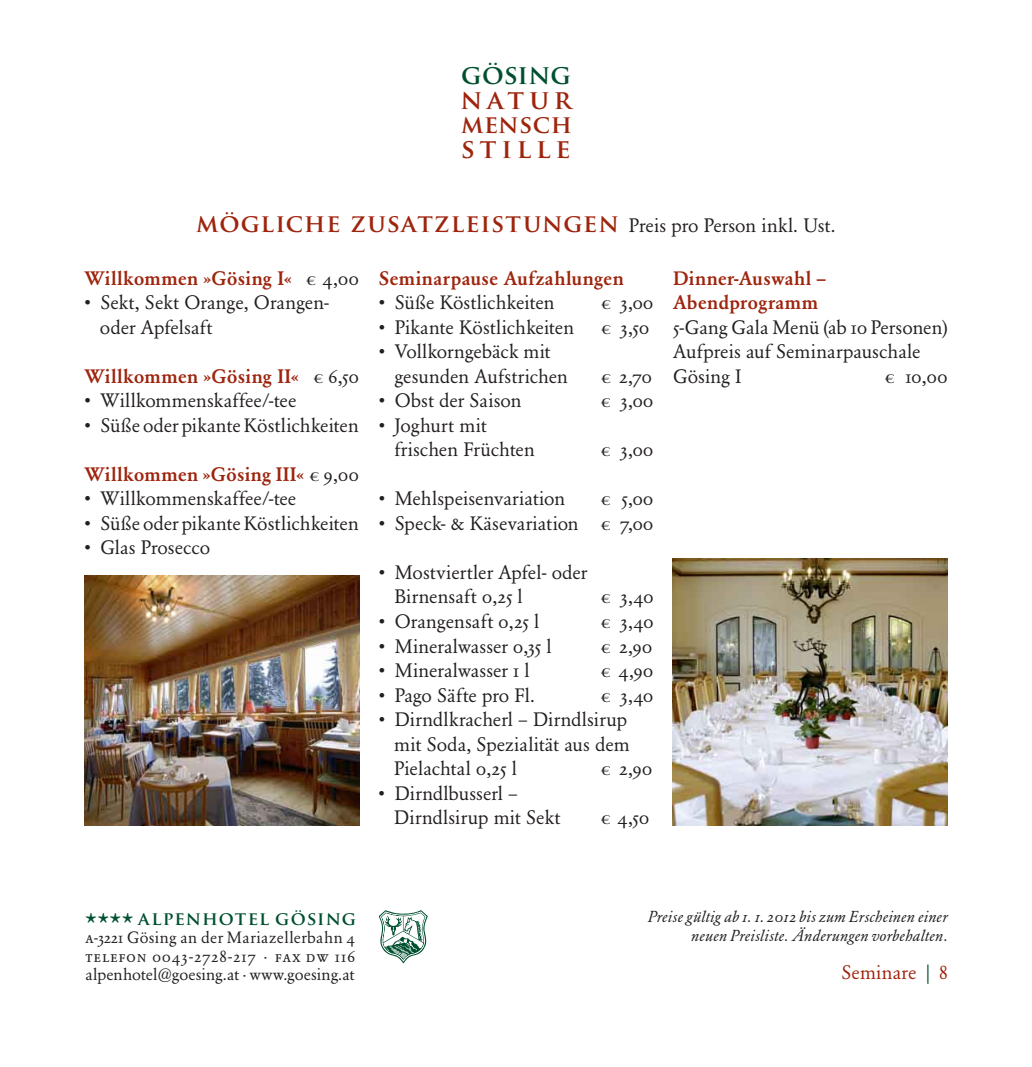
<style>
.page{position:relative;width:1032px;height:1067px;background:#fff}
.page>*{position:absolute;margin:0;border:0;box-sizing:border-box;transform-origin:0 0}
.t1{font:700 26.25px "Trajan Pro";letter-spacing:.185em;color:#9e240d}
.t2{font:700 26.25px "Trajan Pro";letter-spacing:-.01em;color:#00502f}
.t3{font:700 24.5px "Trajan Pro";letter-spacing:.03em;color:#9e240d}
.t4{font:19.25px/24.5px "Garamond BE";color:#231f20}
.t5{font:500 19.25px/24.5px "Garamond BE";letter-spacing:.01em;color:#9e240d}
.t6{font:19.25px "Garamond BE";letter-spacing:.005em;color:#9e240d}
.t7{font:700 18.2px "Trajan Pro";letter-spacing:.055em;color:#00502f}
.t8{font:16.45px "Garamond BE";letter-spacing:.005em;color:#231f20}
.t9{font:16.45px "Garamond BE Regular SC";letter-spacing:.075em;color:#231f20}
.t10{font:16.28px "Garamond BE";letter-spacing:.025em;color:#231f20}
.t11{font:15.75px/19.2px "Garamond BE Italic Os F";letter-spacing:.025em;color:#231f20;text-align:right}
.s1{font-family:"Garamond BE";font-weight:400;font-size:19.25px;color:#231f20}
.s2{font-weight:400;color:#231f20}
.s3{font-family:"V Dijck DF Piccolo Antiqua";font-weight:400}
.s4{font-family:"Garamond BE Regular SC"}
.s5{color:#00502f}
</style>
<div class="page">
<img style="left:384px;top:915px;width:14px;height:20px">
<img style="left:673px;top:558px;width:274px;height:267px">
<img style="left:84px;top:576px;width:275px;height:249px">
<h1 class="t2" style="left:461px;top:58px;width:111px">GÖSING</h1>
<h1 class="t1" style="left:460px;top:83px;width:113px">NATUR</h1>
<p class="t3" style="left:461px;top:109px;width:112px">MENSCH</p>
<h1 class="t1" style="left:461px;top:132px;width:111px">STILLE</h1>
<p class="t3" style="left:196px;top:208px;width:641px">MÖGLICHE ZUSATZLEISTUNGEN <span class="s1">Preis pro Person inkl. Ust.</span></p>
<p class="t5" style="left:84px;top:266px;width:276px">Willkommen »Gösing I« <span class="s2">€ 4,00</span></p>
<p class="t4" style="left:100px;top:290px;width:231px;text-indent:-16px">• Sekt, Sekt Orange, Orangen&shy;oder Apfelsaft</p>
<p class="t5" style="left:84px;top:364px;width:276px">Willkommen »Gösing II« <span class="s2">€ 6,50</span></p>
<p class="t4" style="left:84px;top:388px;width:214px">• Willkommenskaffee/-tee</p>
<p class="t4" style="left:84px;top:413px;width:276px">• Süße oder pikante Köstlichkeiten</p>
<p class="t5" style="left:84px;top:462px;width:276px">Willkommen »Gösing III« <span class="s2">€ 9,00</span></p>
<p class="t4" style="left:84px;top:486px;width:214px">• Willkommenskaffee/-tee</p>
<p class="t4" style="left:84px;top:511px;width:276px">• Süße oder pikante Köstlichkeiten</p>
<p class="t4" style="left:84px;top:535px;width:127px">• Glas Prosecco</p>
<p class="t5" style="left:379px;top:266px;width:247px">Seminarpause Aufzahlungen</p>
<p class="t4" style="left:379px;top:290px;width:177px">• Süße Köstlichkeiten</p>
<p class="t4" style="left:601px;top:290px;width:54px">€ 3,00</p>
<p class="t4" style="left:379px;top:315px;width:197px">• Pikante Köstlichkeiten</p>
<p class="t4" style="left:601px;top:315px;width:50px">€ 3,50</p>
<p class="t4" style="left:394px;top:339px;width:175px;text-indent:-16px">• Vollkorngebäck mit gesunden Aufstrichen</p>
<p class="t5" style="left:673px;top:266px;width:155px">Dinner-Auswahl –<br>Abendprogramm</p>
<p class="t4" style="left:673px;top:315px;width:276px">5-Gang Gala Menü (ab 10 Personen)<br>Aufpreis auf Seminarpauschale<br>Gösing I</p>
<p class="t4" style="left:601px;top:364px;width:52px">€ 2,70</p>
<p class="t4" style="left:885px;top:364px;width:64px">€ 10,00</p>
<p class="t4" style="left:379px;top:388px;width:144px">• Obst der Saison</p>
<p class="t4" style="left:601px;top:388px;width:54px">€ 3,00</p>
<p class="t4" style="left:394px;top:413px;width:142px;text-indent:-16px">• Joghurt mit frischen Früchten</p>
<p class="t4" style="left:601px;top:437px;width:54px">€ 3,00</p>
<p class="t4" style="left:379px;top:486px;width:188px">• Mehlspeisenvariation</p>
<p class="t4" style="left:601px;top:486px;width:54px">€ 5,00</p>
<p class="t4" style="left:379px;top:511px;width:276px">• Speck- &amp; Käsevariation € 7,00</p>
<p class="t4" style="left:394px;top:560px;width:195px;text-indent:-16px">• Mostviertler Apfel- oder<br>Birnensaft 0,25 l</p>
<p class="t4" style="left:601px;top:584px;width:54px">€ 3,40</p>
<p class="t4" style="left:379px;top:609px;width:162px">• Orangensaft 0,25 l</p>
<p class="t4" style="left:601px;top:609px;width:54px">€ 3,40</p>
<p class="t4" style="left:379px;top:633px;width:175px">• Mineralwasser 0,35 l</p>
<p class="t4" style="left:601px;top:633px;width:53px">€ 2,90</p>
<p class="t4" style="left:379px;top:658px;width:152px">• Mineralwasser 1 l</p>
<p class="t4" style="left:601px;top:658px;width:54px">€ 4,90</p>
<p class="t4" style="left:379px;top:682px;width:158px">• Pago Säfte pro Fl.</p>
<p class="t4" style="left:601px;top:682px;width:54px">€ 3,40</p>
<p class="t4" style="left:394px;top:707px;width:237px;text-indent:-16px">• Dirndlkracherl – Dirndlsirup mit Soda, Spezialität aus dem<br>Pielachtal 0,25 l</p>
<p class="t4" style="left:601px;top:756px;width:53px">€ 2,90</p>
<p class="t4" style="left:394px;top:780px;width:168px;text-indent:-16px">• Dirndlbusserl –<br>Dirndlsirup mit Sekt</p>
<p class="t7" style="left:86px;top:907px;width:272px"><span class="s3">****</span> ALPENHOTEL GÖSING</p>
<p class="t10" style="left:86px;top:928px;width:271px"><span class="s4">a-3221</span> Gösing an der Mariazellerbahn <span class="s4">4</span></p>
<p class="t9" style="left:86px;top:946px;width:271px">telefon 0043-2728-217 · fax dw 116</p>
<p class="t8" style="left:86px;top:964px;width:271px">alpenhotel@goesing.at · www.goesing.at</p>
<p class="t4" style="left:601px;top:805px;width:50px">€ 4,50</p>
<p class="t11" style="left:648px;top:907px;width:301px">Preise gültig ab 1. 1. 2012 bis zum Erscheinen einer neuen Preisliste. Änderungen vorbehalten.</p>
<p class="t6" style="left:841px;top:961px;width:90px">Seminare <span class="s5">|</span></p>
</div>
